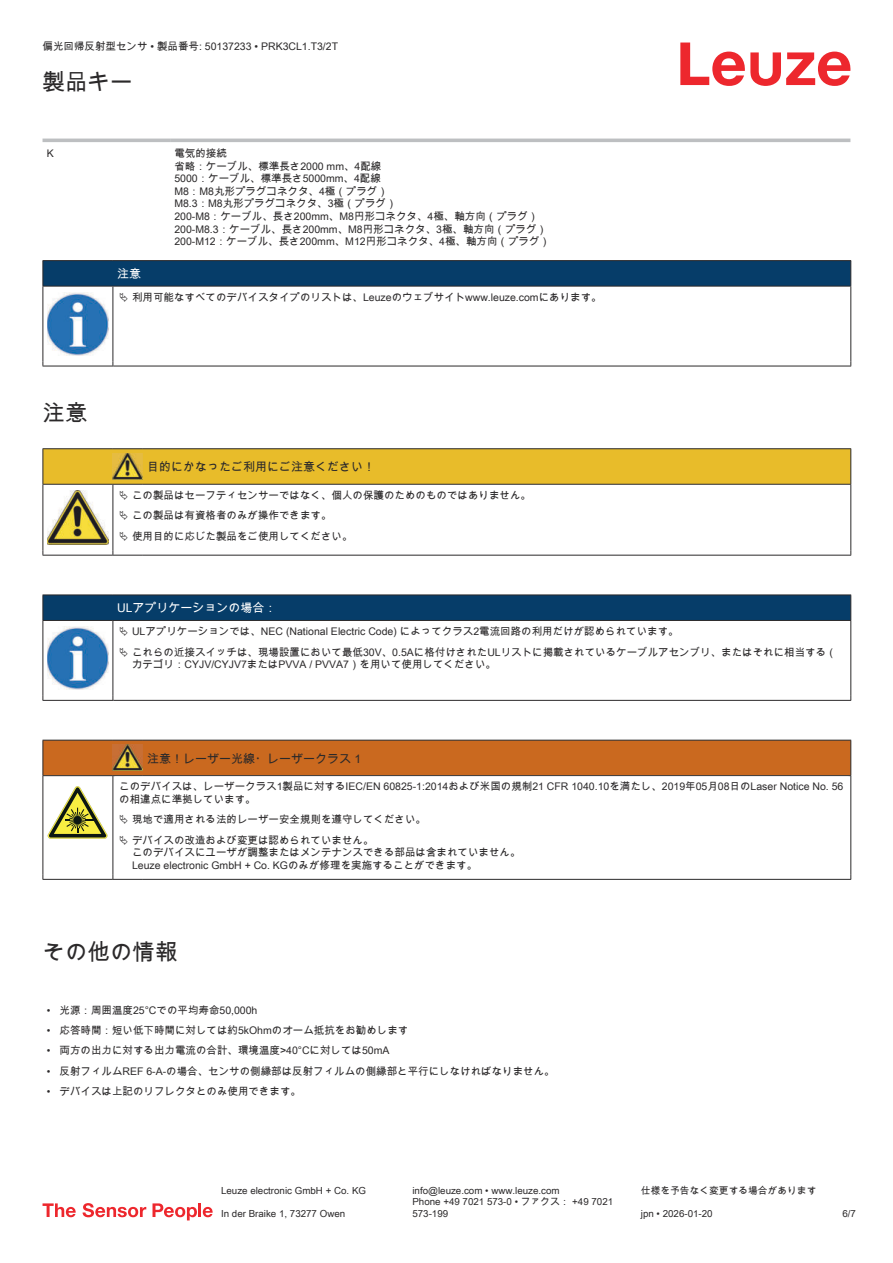
<style>
.page{position:relative;width:893px;height:1263px;background:#fff}
.page>*{position:absolute;margin:0;border:0;box-sizing:border-box;transform-origin:0 0}
.t1{font:22.5px "Arial Unicode MS";color:#2b292a}
.t2{font:12px "Arial Unicode MS";color:#2b292a}
.t3{font:12px "Arial Unicode MS";color:#fff}
.t4{font:10.5px/12.6px "Arial Unicode MS";color:#2b292a}
.t5{font:9.75px/11.7px "Arial Unicode MS";color:#2b292a}
</style>
<div class="page">
<svg style="left:680px;top:43px;width:170px;height:43px"></svg>
<svg style="left:43px;top:138px;width:807px;height:1px"></svg>
<hr style="left:43px;top:139px;width:127px;height:3px;background:#bdbfc1">
<hr style="left:170px;top:139px;width:680px;height:3px;background:#bdbfc1">
<svg style="left:43px;top:1203px;width:33px;height:14px"></svg>
<svg style="left:83px;top:1203px;width:63px;height:14px"></svg>
<svg style="left:153px;top:1203px;width:44px;height:17px"></svg>
<hr style="left:198px;top:1203px;width:3px;height:14px;background:#ed272d">
<svg style="left:203px;top:1207px;width:10px;height:10px"></svg>
<svg style="left:44px;top:287px;width:806px;height:79px"></svg>
<hr style="left:43px;top:260px;width:70px;height:1px;background:#2b292a">
<hr style="left:43px;top:286px;width:70px;height:1px;background:#2b292a">
<hr style="left:113px;top:260px;width:738px;height:1px;background:#2b292a">
<div style="left:43px;top:261px;width:808px;height:25px;background:#063d69"></div>
<hr style="left:113px;top:286px;width:738px;height:1px;background:#2b292a">
<hr style="left:43px;top:286px;width:1px;height:75px;background:#2b292a">
<hr style="left:113px;top:286px;width:1px;height:75px;background:#2b292a">
<hr style="left:850px;top:286px;width:1px;height:75px;background:#2b292a">
<hr style="left:43px;top:366px;width:70px;height:1px;background:#2b292a">
<hr style="left:113px;top:366px;width:738px;height:1px;background:#2b292a">
<img style="left:47px;top:292px;width:61px;height:63px">
<div style="left:115px;top:287px;width:734px;height:20px;background:#fff"></div>
<hr style="left:43px;top:448px;width:70px;height:1px;background:#2b292a">
<hr style="left:113px;top:448px;width:30px;height:1px;background:#2b292a">
<hr style="left:143px;top:448px;width:708px;height:1px;background:#2b292a">
<hr style="left:43px;top:555px;width:70px;height:1px;background:#2b292a">
<hr style="left:113px;top:555px;width:30px;height:1px;background:#2b292a">
<hr style="left:143px;top:555px;width:708px;height:1px;background:#2b292a">
<svg style="left:44px;top:674px;width:806px;height:26px"></svg>
<hr style="left:43px;top:594px;width:70px;height:1px;background:#2b292a">
<hr style="left:113px;top:594px;width:738px;height:1px;background:#2b292a">
<hr style="left:43px;top:621px;width:1px;height:75px;background:#2b292a">
<hr style="left:113px;top:621px;width:1px;height:75px;background:#2b292a">
<hr style="left:850px;top:621px;width:1px;height:75px;background:#2b292a">
<hr style="left:43px;top:700px;width:70px;height:1px;background:#2b292a">
<hr style="left:113px;top:700px;width:738px;height:1px;background:#2b292a">
<img style="left:47px;top:674px;width:61px;height:16px">
<div style="left:44px;top:741px;width:806px;height:34px;background:#ca691f"></div>
<svg style="left:44px;top:776px;width:806px;height:103px"></svg>
<hr style="left:43px;top:740px;width:70px;height:1px;background:#2b292a">
<hr style="left:43px;top:740px;width:1px;height:35px;background:#2b292a">
<hr style="left:43px;top:775px;width:70px;height:1px;background:#2b292a">
<hr style="left:113px;top:740px;width:30px;height:1px;background:#2b292a">
<hr style="left:113px;top:775px;width:30px;height:1px;background:#2b292a">
<hr style="left:143px;top:740px;width:708px;height:1px;background:#2b292a">
<hr style="left:850px;top:740px;width:1px;height:35px;background:#2b292a">
<hr style="left:143px;top:775px;width:708px;height:1px;background:#2b292a">
<hr style="left:43px;top:776px;width:1px;height:99px;background:#2b292a">
<hr style="left:113px;top:776px;width:1px;height:99px;background:#2b292a">
<hr style="left:850px;top:776px;width:1px;height:99px;background:#2b292a">
<hr style="left:43px;top:879px;width:70px;height:1px;background:#2b292a">
<hr style="left:113px;top:879px;width:30px;height:1px;background:#2b292a">
<hr style="left:143px;top:879px;width:708px;height:1px;background:#2b292a">
<img style="left:113px;top:744px;width:30px;height:27px">
<svg style="left:47px;top:786px;width:60px;height:53px"></svg>
<svg style="left:115px;top:776px;width:734px;height:99px"></svg>
<svg style="left:43px;top:449px;width:808px;height:106px"></svg>
<svg style="left:43px;top:595px;width:808px;height:79px"></svg>
<svg style="left:120px;top:815px;width:8px;height:9px"></svg>
<svg style="left:120px;top:835px;width:8px;height:9px"></svg>
<p class="t4" style="left:43px;top:40px;width:297px">偏光回帰反射型センサ • 製品番号: 50137233 • PRK3CL1.T3/2T</p>
<h1 class="t1" style="left:43px;top:66px;width:91px">製品キー</h1>
<p class="t4" style="left:47px;top:147px;width:9px">K</p>
<p class="t4" style="left:174px;top:147px;width:377px">電気的接続<br>省略：ケーブル、標準長さ2000 mm、4配線<br>5000：ケーブル、標準長さ5000mm、4配線<br>M8：M8丸形プラグコネクタ、4極（プラグ）<br>M8.3：M8丸形プラグコネクタ、3極（プラグ）<br>200-M8：ケーブル、長さ200mm、M8円形コネクタ、4極、軸方向（プラグ）<br>200-M8.3：ケーブル、長さ200mm、M8円形コネクタ、3極、軸方向（プラグ）<br>200-M12：ケーブル、長さ200mm、M12円形コネクタ、4極、軸方向（プラグ）</p>
<p class="t3" style="left:117px;top:265px;width:25px">注意</p>
<p class="t4" style="left:132px;top:291px;width:471px">利用可能なすべてのデバイスタイプのリストは、Leuzeのウェブサイトwww.leuze.comにあります。</p>
<h1 class="t1" style="left:43px;top:397px;width:46px">注意</h1>
<p class="t2" style="left:147px;top:458px;width:229px">目的にかなったご利用にご注意ください！</p>
<p class="t4" style="left:132px;top:485px;width:400px;line-height:20.2px">この製品はセーフティセンサーではなく、個人の保護のためのものではありません。この製品は有資格者のみが操作できます。<br>使用目的に応じた製品をご使用してください。</p>
<p class="t3" style="left:117px;top:599px;width:161px">ULアプリケーションの場合：</p>
<p class="t4" style="left:132px;top:621px;width:706px;line-height:20.2px">ULアプリケーションでは、NEC (National Electric Code) によってクラス2電流回路の利用だけが認められています。<br>これらの近接スイッチは、現場設置において最低30V、0.5Aに格付けされたULリストに掲載されているケーブルアセンブリ、またはそれに相当する（</p>
<p class="t4" style="left:132px;top:658px;width:366px">カテゴリ：CYJV/CYJV7またはPVVA / PVVA7）を用いて使用してください。</p>
<p class="t2" style="left:147px;top:750px;width:216px">注意！レーザー光線・レーザークラス 1</p>
<p class="t4" style="left:119px;top:780px;width:726px">このデバイスは、レーザークラス1製品に対するIEC/EN 60825-1:2014および米国の規制21 CFR 1040.10を満たし、2019年05月08日のLaser Notice No. 56の相違点に準拠しています。</p>
<p class="t4" style="left:132px;top:809px;width:295px;line-height:20.2px">現地で適用される法的レーザー安全規則を遵守してください。デバイスの改造および変更は認められていません。</p>
<p class="t4" style="left:132px;top:846px;width:390px">このデバイスにユーザが調整またはメンテナンスできる部品は含まれていません。<br>Leuze electronic GmbH + Co. KGのみが修理を実施することができます。</p>
<h1 class="t1" style="left:43px;top:935px;width:136px">その他の情報</h1>
<p class="t4" style="left:47px;top:1003px;width:212px">• 光源：周囲温度25°Cでの平均寿命50,000h</p>
<p class="t4" style="left:47px;top:1024px;width:363px">• 応答時間：短い低下時間に対しては約5kOhmのオーム抵抗をお勧めします</p>
<p class="t4" style="left:47px;top:1044px;width:344px">• 両方の出力に対する出力電流の合計、環境温度&gt;40°Cに対しては50mA</p>
<p class="t4" style="left:47px;top:1064px;width:510px">• 反射フィルムREF 6-A-の場合、センサの側縁部は反射フィルムの側縁部と平行にしなければなりません。</p>
<p class="t4" style="left:47px;top:1085px;width:256px">• デバイスは上記のリフレクタとのみ使用できます。</p>
<p class="t5" style="left:221px;top:1184px;width:146px">Leuze electronic GmbH + Co. KG</p>
<p class="t5" style="left:412px;top:1184px;width:149px">info@leuze.com • www.leuze.com</p>
<p class="t5" style="left:641px;top:1184px;width:177px">仕様を予告なく変更する場合があります</p>
<p class="t5" style="left:221px;top:1207px;width:126px">In der Braike 1, 73277 Owen</p>
<p class="t5" style="left:412px;top:1196px;width:202px">Phone +49 7021 573-0 • ファクス： +49 7021<br>573-199</p>
<p class="t5" style="left:641px;top:1207px;width:73px">jpn • 2026-01-20</p>
<p class="t5" style="left:842px;top:1207px;width:15px">6/7</p>
</div>
